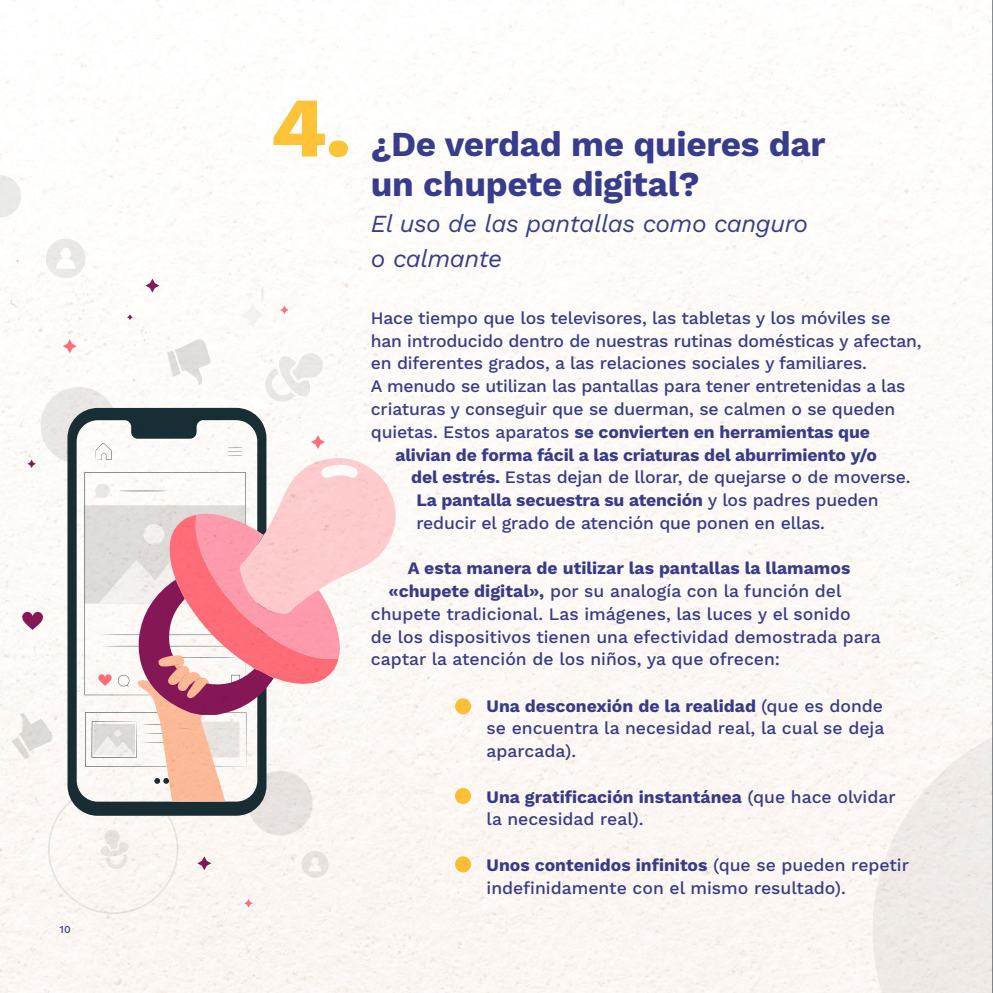
<style>
.page{position:relative;width:993px;height:993px;background:#fff}
.page>*{position:absolute;margin:0;border:0;box-sizing:border-box;transform-origin:0 0}
.t1{font:800 84.52px "Work Sans";color:#fec53a}
.t2{font:700 35px/40.2px "Work Sans";letter-spacing:-.01em;color:#383d8f}
.t3{font:italic 24.5px/35px "Work Sans";letter-spacing:-.015em;color:#383d8f}
.t4{font:500 17.5px/22.8px "Work Sans";letter-spacing:-.01em;color:#383d8f}
.t5{font:700 17.5px "Work Sans";letter-spacing:-.01em;color:#383d8f}
.t6{font:500 10.5px "Work Sans";color:#383d8f}
.s1{font-weight:500}
.s2{font-weight:700}
</style>
<div class="page">
<hr style="left:992px;top:0;width:1px;height:992px;background:#0a2136">
<img style="left:0;top:0;width:992px;height:992px">
<p class="t6" style="left:60px;top:923px;width:13px">10</p>
<h1 class="t1" style="left:271px;top:79px;width:81px">4.</h1>
<h2 class="t2" style="left:371px;top:126px;width:456px">¿De verdad me quieres dar un chupete digital?</h2>
<h3 class="t3" style="left:371px;top:204px;width:438px">El uso de las pantallas como canguro o calmante</h3>
<p class="t4" style="left:371px;top:307px;width:521px">Hace tiempo que los televisores, las tabletas y los móviles se</p>
<p class="t4" style="left:371px;top:330px;width:552px">han introducido dentro de nuestras rutinas domésticas y afectan,</p>
<p class="t4" style="left:371px;top:353px;width:497px">en diferentes grados, a las relaciones sociales y familiares.</p>
<p class="t4" style="left:371px;top:375px;width:536px">A menudo se utilizan las pantallas para tener entretenidas a las</p>
<p class="t4" style="left:371px;top:398px;width:525px">criaturas y conseguir que se duerman, se calmen o se queden</p>
<p class="t5" style="left:371px;top:421px;width:500px"><span class="s1">quietas. Estos aparatos</span> se convierten en herramientas que</p>
<p class="t5" style="left:395px;top:444px;width:483px">alivian de forma fácil a las criaturas del aburrimiento y/o</p>
<p class="t4" style="left:411px;top:466px;width:500px"><span class="s2">del estrés.</span> Estas dejan de llorar, de quejarse o de moverse.</p>
<p class="t5" style="left:416px;top:490px;width:463px">La pantalla secuestra su atención <span class="s1">y los padres pueden</span></p>
<p class="t4" style="left:416px;top:512px;width:410px">reducir el grado de atención que ponen en ellas.</p>
<p class="t5" style="left:407px;top:558px;width:444px">A esta manera de utilizar las pantallas la llamamos</p>
<p class="t4" style="left:388px;top:580px;width:454px"><span class="s2">«chupete digital»,</span> por su analogía con la función del</p>
<p class="t4" style="left:371px;top:603px;width:481px">chupete tradicional. Las imágenes, las luces y el sonido</p>
<p class="t4" style="left:371px;top:626px;width:511px">de los dispositivos tienen una efectividad demostrada para</p>
<p class="t4" style="left:371px;top:648px;width:410px">captar la atención de los niños, ya que ofrecen:</p>
<p class="t4" style="left:486px;top:694px;width:399px;text-align:justify"><span class="s2">Una desconexión de la realidad</span> (que es donde se encuentra la necesidad real, la cual se deja aparcada).</p>
<p class="t4" style="left:486px;top:785px;width:410px"><span class="s2">Una gratificación instantánea</span> (que hace olvidar la necesidad real).</p>
<p class="t4" style="left:486px;top:854px;width:424px"><span class="s2">Unos contenidos infinitos</span> (que se pueden repetir indefinidamente con el mismo resultado).</p>
</div>
